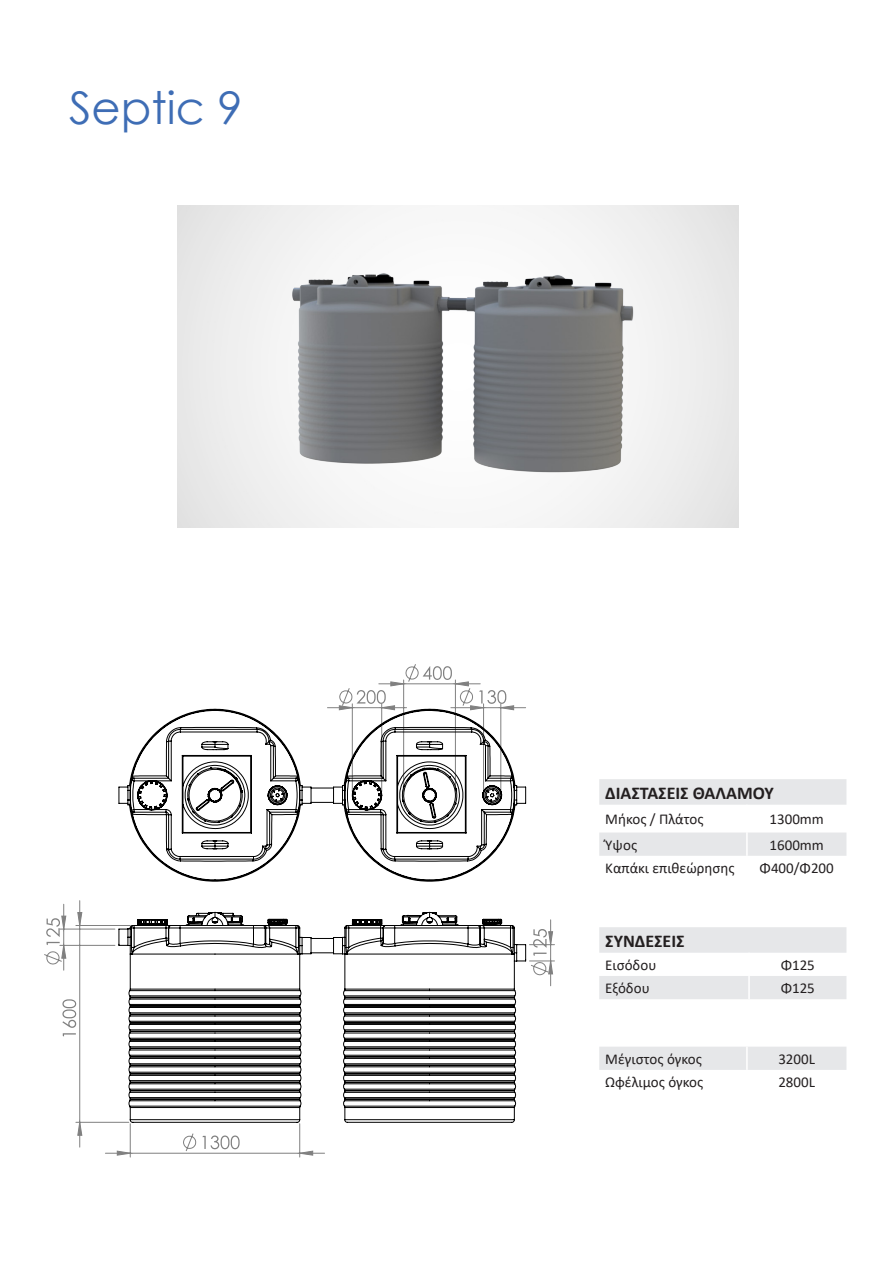
<style>
.page{position:relative;width:893px;height:1263px;background:#fff}
.page>*{position:absolute;margin:0;border:0;box-sizing:border-box;transform-origin:0 0}
.Title_20_pt{font:45px "Century Gothic";color:#3e6db5}
.t1{font:700 18px "Calibri";color:#231f20}
.t2{font:15px "Calibri";color:#231f20}
</style>
<div class="page">
<svg style="left:599px;top:779px;width:247px;height:77px"></svg>
<hr style="left:746px;top:805px;width:2px;height:27px;background:#fff">
<hr style="left:746px;top:832px;width:2px;height:24px;background:#fff">
<svg style="left:599px;top:927px;width:247px;height:72px"></svg>
<hr style="left:748px;top:953px;width:2px;height:23px;background:#fff">
<hr style="left:748px;top:976px;width:2px;height:23px;background:#fff">
<img style="left:177px;top:205px;width:562px;height:323px">
<div style="left:599px;top:1047px;width:247px;height:23px;background:#e6e7e9"></div>
<hr style="left:746px;top:1047px;width:2px;height:23px;background:#fff">
<svg style="left:44px;top:904px;width:20px;height:61px"></svg>
<hr style="left:60px;top:945px;width:55px;height:1px;background:#808080">
<hr style="left:60px;top:929px;width:55px;height:1px;background:#808080">
<svg style="left:79px;top:1135px;width:1px;height:12px"></svg>
<hr style="left:299px;top:1124px;width:1px;height:33px;background:#808080">
<hr style="left:130px;top:1124px;width:1px;height:33px;background:#808080">
<svg style="left:327px;top:664px;width:199px;height:44px"></svg>
<svg style="left:62px;top:912px;width:491px;height:223px"></svg>
<svg style="left:105px;top:1133px;width:220px;height:22px"></svg>
<svg style="left:118px;top:708px;width:409px;height:415px"></svg>
<p class="Title_20_pt" style="left:69px;top:77px;width:175px">Septic 9</p>
<p class="t1" style="left:605px;top:780px;width:170px">ΔΙΑΣΤΑΣΕΙΣ ΘΑΛΑΜΟΥ</p>
<p class="t2" style="left:605px;top:809px;width:100px">Μήκος / Πλάτος</p>
<p class="t2" style="left:769px;top:809px;width:56px">1300mm</p>
<p class="t2" style="left:605px;top:834px;width:33px">Ύψος</p>
<p class="t2" style="left:769px;top:834px;width:56px">1600mm</p>
<p class="t2" style="left:605px;top:858px;width:131px">Καπάκι επιθεώρησης</p>
<p class="t2" style="left:760px;top:858px;width:76px">Φ400/Φ200</p>
<p class="t1" style="left:605px;top:928px;width:81px">ΣΥΝΔΕΣΕΙΣ</p>
<p class="t2" style="left:605px;top:954px;width:53px">Εισόδου</p>
<p class="t2" style="left:781px;top:954px;width:36px">Φ125</p>
<p class="t2" style="left:605px;top:978px;width:46px">Εξόδου</p>
<p class="t2" style="left:781px;top:978px;width:36px">Φ125</p>
<p class="t2" style="left:605px;top:1048px;width:98px">Μέγιστος όγκος</p>
<p class="t2" style="left:778px;top:1048px;width:38px">3200L</p>
<p class="t2" style="left:605px;top:1072px;width:100px">Ωφέλιμος όγκος</p>
<p class="t2" style="left:778px;top:1072px;width:38px">2800L</p>
</div>
